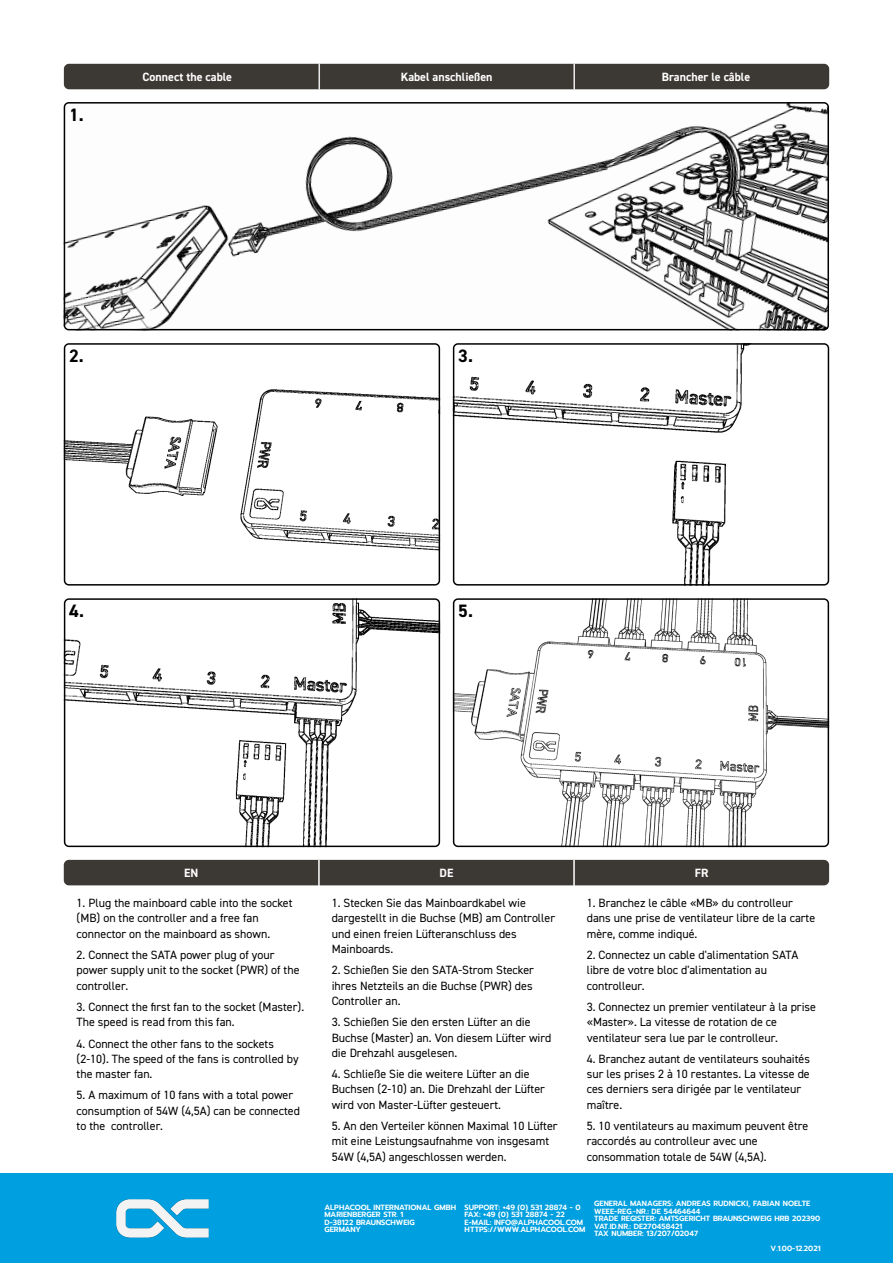
<style>
.page{position:relative;width:893px;height:1263px;background:#fff}
.page>*{position:absolute;margin:0;border:0;box-sizing:border-box;transform-origin:0 0}
.t1{font:700 18px "DIN2014";color:#000}
.t2{font:12px/15.3px "DIN2014";color:#000}
.t3{font:700 12px "DIN2014";color:#fff}
.t4{font:600 7.5px/7.5px "Prompt";color:#fff}
</style>
<div class="page">
<svg style="left:64px;top:598px;width:376px;height:249px"></svg>
<svg style="left:64px;top:102px;width:765px;height:228px"></svg>
<svg style="left:64px;top:343px;width:376px;height:243px"></svg>
<svg style="left:453px;top:343px;width:376px;height:243px"></svg>
<svg style="left:453px;top:598px;width:376px;height:249px"></svg>
<div style="left:64px;top:860px;width:765px;height:25px;background:#3c3834;border-radius:5px"></div>
<hr style="left:318px;top:860px;width:2px;height:26px;background:#fff">
<hr style="left:573px;top:860px;width:2px;height:26px;background:#fff">
<div style="left:0;top:1174px;width:893px;height:89px;background:#009fdf"></div>
<img style="left:116px;top:1199px;width:92px;height:38px">
<div style="left:64px;top:64px;width:765px;height:25px;background:#3c3834;border-radius:5px"></div>
<hr style="left:318px;top:64px;width:2px;height:25px;background:#ebebeb">
<hr style="left:573px;top:64px;width:2px;height:25px;background:#ebebeb">
<h1 class="t1" style="left:69px;top:107px;width:16px">1.</h1>
<p class="t3" style="left:142px;top:71px;width:91px">Connect the cable</p>
<p class="t3" style="left:401px;top:71px;width:93px">Kabel anschließen</p>
<p class="t3" style="left:662px;top:71px;width:90px">Brancher le câble</p>
<h1 class="t1" style="left:69px;top:348px;width:16px">2.</h1>
<h1 class="t1" style="left:458px;top:348px;width:16px">3.</h1>
<h1 class="t1" style="left:69px;top:603px;width:16px">4.</h1>
<h1 class="t1" style="left:458px;top:603px;width:16px">5.</h1>
<p class="t3" style="left:184px;top:868px;width:16px">EN</p>
<p class="t3" style="left:440px;top:868px;width:15px">DE</p>
<p class="t3" style="left:695px;top:868px;width:15px">FR</p>
<p class="t2" style="left:77px;top:896px;width:217px">1. Plug the mainboard cable into the socket (MB) on the controller and a free fan connector on the mainboard as shown.</p>
<p class="t2" style="left:77px;top:948px;width:224px">2. Connect the SATA power plug of your power supply unit to the socket (PWR) of the controller.</p>
<p class="t2" style="left:77px;top:1000px;width:229px">3. Connect the first fan to the socket (Master).<br>The speed is read from this fan.</p>
<p class="t2" style="left:77px;top:1036px;width:224px">4. Connect the other fans to the sockets (2-10). The speed of the fans is controlled by the master fan.</p>
<p class="t2" style="left:77px;top:1088px;width:225px">5. A maximum of 10 fans with a total power consumption of 54W (4,5A) can be connected to the controller.</p>
<p class="t2" style="left:587px;top:896px;width:230px">1. Branchez le câble «MB» du controlleur dans une prise de ventilateur libre de la carte mère, comme indiqué.</p>
<p class="t2" style="left:587px;top:948px;width:213px">2. Connectez un cable d'alimentation SATA libre de votre bloc d'alimentation au controlleur.</p>
<p class="t2" style="left:587px;top:1000px;width:231px">3. Connectez un premier ventilateur à la prise «Master». La vitesse de rotation de ce ventilateur sera lue par le controlleur.</p>
<p class="t2" style="left:587px;top:1052px;width:225px">4. Branchez autant de ventilateurs souhaités sur les prises 2 à 10 restantes. La vitesse de ces derniers sera dirigée par le ventilateur maître.</p>
<p class="t2" style="left:587px;top:1119px;width:223px">5. 10 ventilateurs au maximum peuvent être raccordés au controlleur avec une consommation totale de 54W (4,5A).</p>
<p class="t4" style="left:594px;top:1200px;width:227px">GENERAL MANAGERS: ANDREAS RUDNICKI, FABIAN NOELTE WEEE-REG.-NR.: DE 54464644<br>TRADE REGISTER: AMTSGERICHT BRAUNSCHWEIG HRB 202390<br>VAT.ID.NR.: DE270458421<br>TAX NUMBER: 13/207/02047</p>
<p class="t4" style="left:771px;top:1245px;width:52px">V.1.00-12.2021</p>
<p class="t2" style="left:332px;top:896px;width:225px">1. Stecken Sie das Mainboardkabel wie dargestellt in die Buchse (MB) am Controller und einen freien Lüfteranschluss des Mainboards.</p>
<p class="t2" style="left:332px;top:963px;width:204px;text-align:justify">2. Schießen Sie den SATA-Strom Stecker ihres Netzteils an die Buchse (PWR) des Controller an.</p>
<p class="t2" style="left:332px;top:1015px;width:221px">3. Schießen Sie den ersten Lüfter an die<br>Buchse (Master) an. Von diesem Lüfter wird die Drehzahl ausgelesen.</p>
<p class="t2" style="left:332px;top:1067px;width:215px">4. Schließe Sie die weitere Lüfter an die<br>Buchsen (2-10) an. Die Drehzahl der Lüfter wird von Master-Lüfter gesteuert.</p>
<p class="t2" style="left:332px;top:1119px;width:227px">5. An den Verteiler können Maximal 10 Lüfter mit eine Leistungsaufnahme von insgesamt<br>54W (4,5A) angeschlossen werden.</p>
<p class="t4" style="left:324px;top:1204px;width:133px">ALPHACOOL INTERNATIONAL GMBH<br>MARIENBERGER STR. 1<br>D-38122 BRAUNSCHWEIG<br>GERMANY</p>
<p class="t4" style="left:465px;top:1204px;width:122px">SUPPORT: +49 (0) 531 28874 - 0<br>FAX: +49 (0) 531 28874 - 22<br>E-MAIL: INFO@ALPHACOOL.COM<br>HTTPS://WWW.ALPHACOOL.COM</p>
</div>
